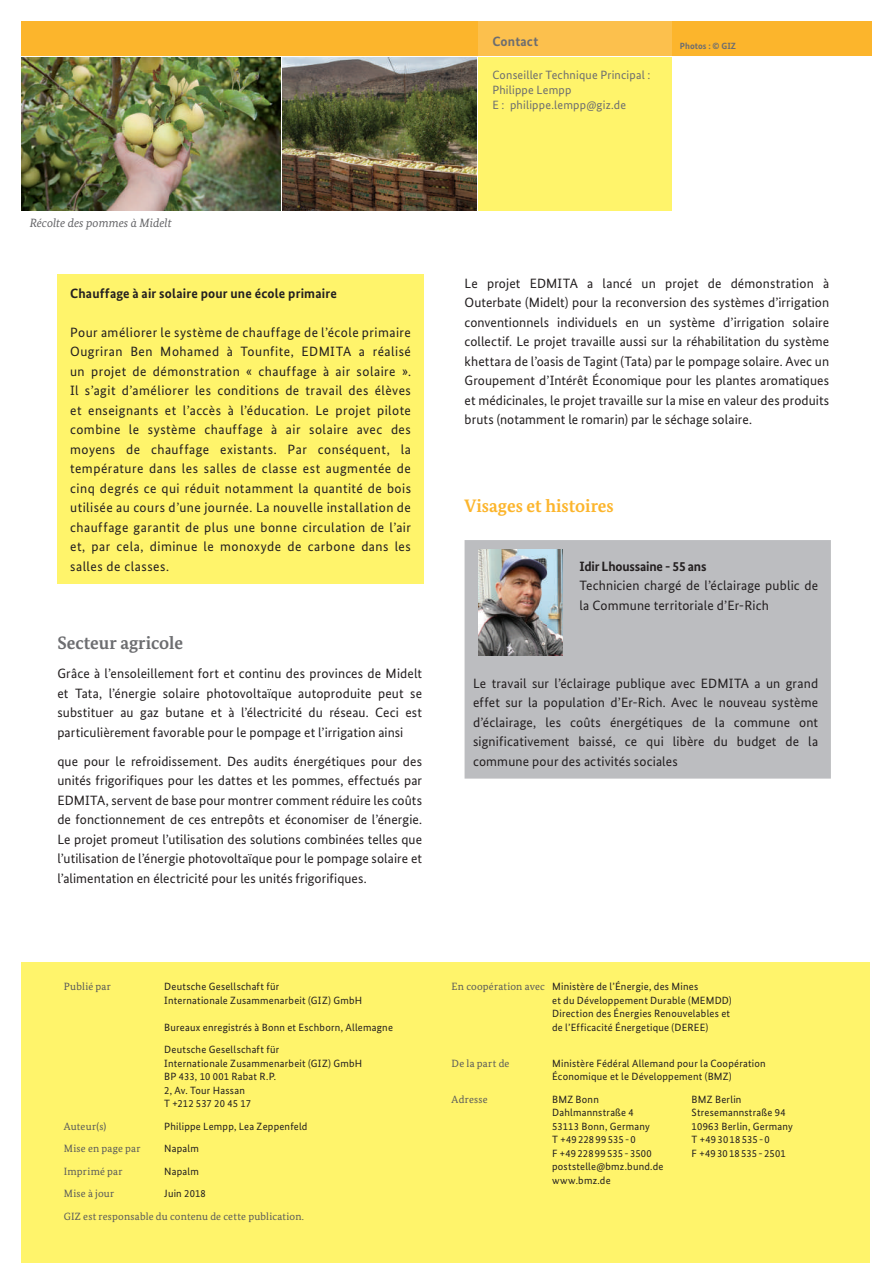
<style>
.page{position:relative;width:893px;height:1263px;background:#fff}
.page>*{position:absolute;margin:0;border:0;box-sizing:border-box;transform-origin:0 0}
.t1{font:700 18px "Bundes Serif";color:#fcb52c}
.t2{font:700 18px "Bundes Serif";color:#6c6d70}
.t3{font:13.5px/19.5px "Bundes Sans";letter-spacing:.01em;color:#231f20;text-align:justify}
.t4{font:700 13.5px "Bundes Sans";letter-spacing:.01em;color:#231f20}
.t5{font:700 13.5px "Bundes Sans";letter-spacing:-.015em;color:#231f20}
.t6{font:700 13.5px "Bundes Sans";letter-spacing:.01em;color:#6c6d70}
.t7{font:12px/15px "Bundes Sans";letter-spacing:.015em;color:#6c6d70}
.t8{font:italic 12px "Bundes Serif";color:#636366}
.t9{font:10.5px/13.5px "Bundes Sans";letter-spacing:.02em;color:#231f20}
.t10{font:10.5px "Bundes Serif";letter-spacing:.02em;color:#57585a}
.t11{font:700 9px "Bundes Sans";color:#6c6d70}
.s1{font-family:"Bundes Serif";color:#57585a}
</style>
<div class="page">
<div style="left:21px;top:962px;width:849px;height:301px;background:#fff46b"></div>
<div style="left:21px;top:21px;width:851px;height:34px;background:#fcb52c"></div>
<div style="left:478px;top:21px;width:194px;height:34px;background:#fcc04d"></div>
<div style="left:478px;top:57px;width:194px;height:154px;background:#fff46b"></div>
<img style="left:283px;top:58px;width:193px;height:152px">
<img style="left:21px;top:57px;width:260px;height:153px">
<div style="left:57px;top:274px;width:367px;height:310px;background:#fff46b"></div>
<div style="left:465px;top:540px;width:366px;height:239px;background:#bcbdc0"></div>
<img style="left:478px;top:549px;width:85px;height:107px">
<p class="t6" style="left:492px;top:33px;width:47px">Contact</p>
<p class="t11" style="left:680px;top:40px;width:58px">Photos : © GIZ</p>
<p class="t7" style="left:492px;top:67px;width:160px">Conseiller Technique Principal :<br>Philippe Lempp<br>E : philippe.lempp@giz.de</p>
<p class="t8" style="left:30px;top:215px;width:143px">Récolte des pommes à Midelt</p>
<p class="t4" style="left:70px;top:285px;width:268px">Chauffage à air solaire pour une école primaire</p>
<p class="t3" style="left:70px;top:322px;width:342px">Pour améliorer le système de chauffage de l’école primaire Ougriran Ben Mohamed à Tounfite, EDMITA a réalisé un projet de démonstration « chauffage à air solaire ».<br>Il s’agit d’améliorer les conditions de travail des élèves et enseignants et l’accès à l’éducation. Le projet pilote combine le système chauffage à air solaire avec des moyens de chauffage existants. Par conséquent, la température dans les salles de classe est augmentée de cinq degrés ce qui réduit notamment la quantité de bois utilisée au cours d’une journée. La nouvelle installation de chauffage garantit de plus une bonne circulation de l’air et, par cela, diminue le monoxyde de carbone dans les salles de classes.</p>
<h1 class="t2" style="left:57px;top:632px;width:127px">Secteur agricole</h1>
<p class="t3" style="left:57px;top:663px;width:366px">Grâce à l’ensoleillement fort et continu des provinces de Midelt et Tata, l’énergie solaire photovoltaïque autoproduite peut se substituer au gaz butane et à l’électricité du réseau. Ceci est particulièrement favorable pour le pompage et l’irrigation ainsi</p>
<p class="t3" style="left:57px;top:751px;width:366px">que pour le refroidissement. Des audits énergétiques pour des unités frigorifiques pour les dattes et les pommes, effectués par EDMITA, servent de base pour montrer comment réduire les coûts de fonctionnement de ces entrepôts et économiser de l’énergie.<br>Le projet promeut l’utilisation des solutions combinées telles que l’utilisation de l’énergie photovoltaïque pour le pompage solaire et l’alimentation en électricité pour les unités frigorifiques.</p>
<p class="t3" style="left:465px;top:273px;width:366px">Le projet EDMITA a lancé un projet de démonstration à Outerbate (Midelt) pour la reconversion des systèmes d’irrigation conventionnels individuels en un système d’irrigation solaire collectif. Le projet travaille aussi sur la réhabilitation du système khettara de l’oasis de Tagint (Tata) par le pompage solaire. Avec un Groupement d’Intérêt Économique pour les plantes aromatiques et médicinales, le projet travaille sur la mise en valeur des produits bruts (notamment le romarin) par le séchage solaire.</p>
<h1 class="t1" style="left:465px;top:495px;width:151px">Visages et histoires</h1>
<p class="t5" style="left:579px;top:558px;width:129px">Idir Lhoussaine - 55 ans</p>
<p class="t3" style="left:579px;top:576px;width:240px">Technicien chargé de l’éclairage public de la Commune territoriale d’Er-Rich</p>
<p class="t3" style="left:473px;top:673px;width:347px">Le travail sur l’éclairage publique avec EDMITA a un grand effet sur la population d’Er-Rich. Avec le nouveau système d’éclairage, les coûts énergétiques de la commune ont significativement baissé, ce qui libère du budget de la commune pour des activités sociales</p>
<p class="t10" style="left:64px;top:980px;width:49px">Publié par</p>
<p class="t9" style="left:164px;top:980px;width:199px">Deutsche Gesellschaft für<br>Internationale Zusammenarbeit (GIZ) GmbH</p>
<p class="t9" style="left:164px;top:1016px;width:230px;line-height:22.5px">Bureaux enregistrés à Bonn et Eschborn, Allemagne<br>Deutsche Gesellschaft für</p>
<p class="t9" style="left:164px;top:1056px;width:199px">Internationale Zusammenarbeit (GIZ) GmbH<br>BP 433, 10 001 Rabat R.P.<br>2, Av. Tour Hassan<br>T +212 537 20 45 17</p>
<p class="t10" style="left:64px;top:1120px;width:44px">Auteur(s)</p>
<p class="t9" style="left:164px;top:1119px;width:145px">Philippe Lempp, Lea Zeppenfeld</p>
<p class="t10" style="left:64px;top:1142px;width:78px">Mise en page par</p>
<p class="t9" style="left:164px;top:1142px;width:36px">Napalm</p>
<p class="t10" style="left:64px;top:1165px;width:60px">Imprimé par</p>
<p class="t9" style="left:164px;top:1164px;width:36px">Napalm</p>
<p class="t10" style="left:64px;top:1187px;width:52px">Mise à jour</p>
<p class="t9" style="left:164px;top:1187px;width:43px">Juin 2018</p>
<p class="t10" style="left:64px;top:1210px;width:242px">GIZ est responsable du contenu de cette publication.</p>
<p class="t9" style="left:552px;top:980px;width:181px;text-indent:-100px"><span class="s1">En coopération avec</span> Ministère de l’Énergie, des Mines<br>et du Développement Durable (MEMDD)<br>Direction des Énergies Renouvelables et de l’Efficacité Énergetique (DEREE)</p>
<p class="t10" style="left:452px;top:1057px;width:59px">De la part de</p>
<p class="t9" style="left:552px;top:1056px;width:215px">Ministère Fédéral Allemand pour la Coopération<br>Économique et le Développement (BMZ)</p>
<p class="t10" style="left:452px;top:1093px;width:38px">Adresse</p>
<p class="t9" style="left:552px;top:1092px;width:48px">BMZ Bonn</p>
<p class="t9" style="left:692px;top:1092px;width:51px">BMZ Berlin</p>
<p class="t9" style="left:552px;top:1106px;width:83px">Dahlmannstraße 4</p>
<p class="t9" style="left:692px;top:1106px;width:96px">Stresemannstraße 94</p>
<p class="t9" style="left:552px;top:1119px;width:99px">53113 Bonn, Germany</p>
<p class="t9" style="left:692px;top:1119px;width:103px">10963 Berlin, Germany</p>
<p class="t9" style="left:552px;top:1133px;width:85px">T +4922899535-0</p>
<p class="t9" style="left:692px;top:1133px;width:80px">T +493018535-0</p>
<p class="t9" style="left:552px;top:1146px;width:101px">F +4922899535-3500</p>
<p class="t9" style="left:692px;top:1146px;width:96px">F +493018535-2501</p>
<p class="t9" style="left:552px;top:1160px;width:113px">poststelle@bmz.bund.de www.bmz.de</p>
</div>
